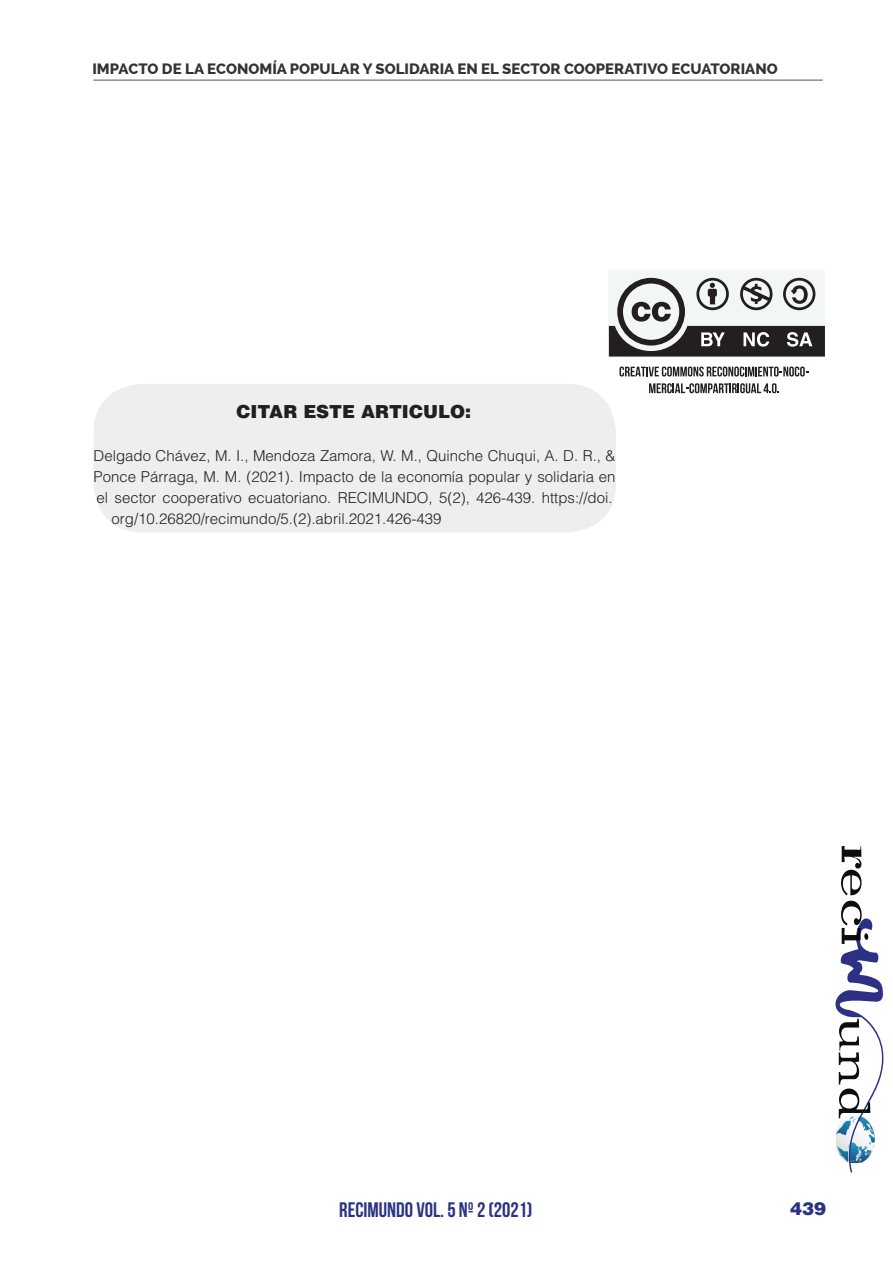
<style>
.page{position:relative;width:893px;height:1263px;background:#fff}
.page>*{position:absolute;margin:0;border:0;box-sizing:border-box;transform-origin:0 0}
.t1{font:700 21px "Bebas Neue";color:#2b3481}
.t2{font:900 18px "Helvetica LT Std";color:#231f20}
.t3{font:900 18px "Helvetica LT Std";color:#2b3481}
.t4{font:300 15px "Helvetica LT Std";color:#231f20}
.t5{font:800 15px "Raleway";color:#333}
</style>
<div class="page">
<hr style="left:94px;top:80px;width:729px;height:1px;background:#545557">
<svg style="left:841px;top:846px;width:20px;height:49px"></svg>
<svg style="left:835px;top:901px;width:49px;height:272px"></svg>
<div style="left:94px;top:384px;width:522px;height:148px;background:#edeeed;border-radius:49px"></div>
<svg style="left:619px;top:367px;width:189px;height:9px"></svg>
<svg style="left:649px;top:383px;width:130px;height:10px"></svg>
<div style="left:609px;top:270px;width:216px;height:87px;background:#f3f6f7"></div>
<svg style="left:609px;top:278px;width:216px;height:79px"></svg>
<p class="t5" style="left:92px;top:61px;width:687px">IMPACTO DE LA ECONOMÍA POPULAR Y SOLIDARIA EN EL SECTOR COOPERATIVO ECUATORIANO</p>
<p class="t2" style="left:237px;top:400px;width:236px">CITAR ESTE ARTICULO:</p>
<p class="t4" style="left:94px;top:446px;width:523px">Delgado Chávez, M. I., Mendoza Zamora, W. M., Quinche Chuqui, A. D. R., &amp;</p>
<p class="t4" style="left:94px;top:467px;width:523px">Ponce Párraga, M. M. (2021). Impacto de la economía popular y solidaria en</p>
<p class="t4" style="left:97px;top:488px;width:518px">el sector cooperativo ecuatoriano. RECIMUNDO, 5(2), 426-439. https://doi.</p>
<p class="t4" style="left:112px;top:509px;width:331px">org/10.26820/recimundo/5.(2).abril.2021.426-439</p>
<h1 class="t1" style="left:339px;top:1198px;width:195px">RECIMUNDO VOL. 5 Nº 2 (2021)</h1>
<p class="t3" style="left:790px;top:1197px;width:38px">439</p>
</div>
